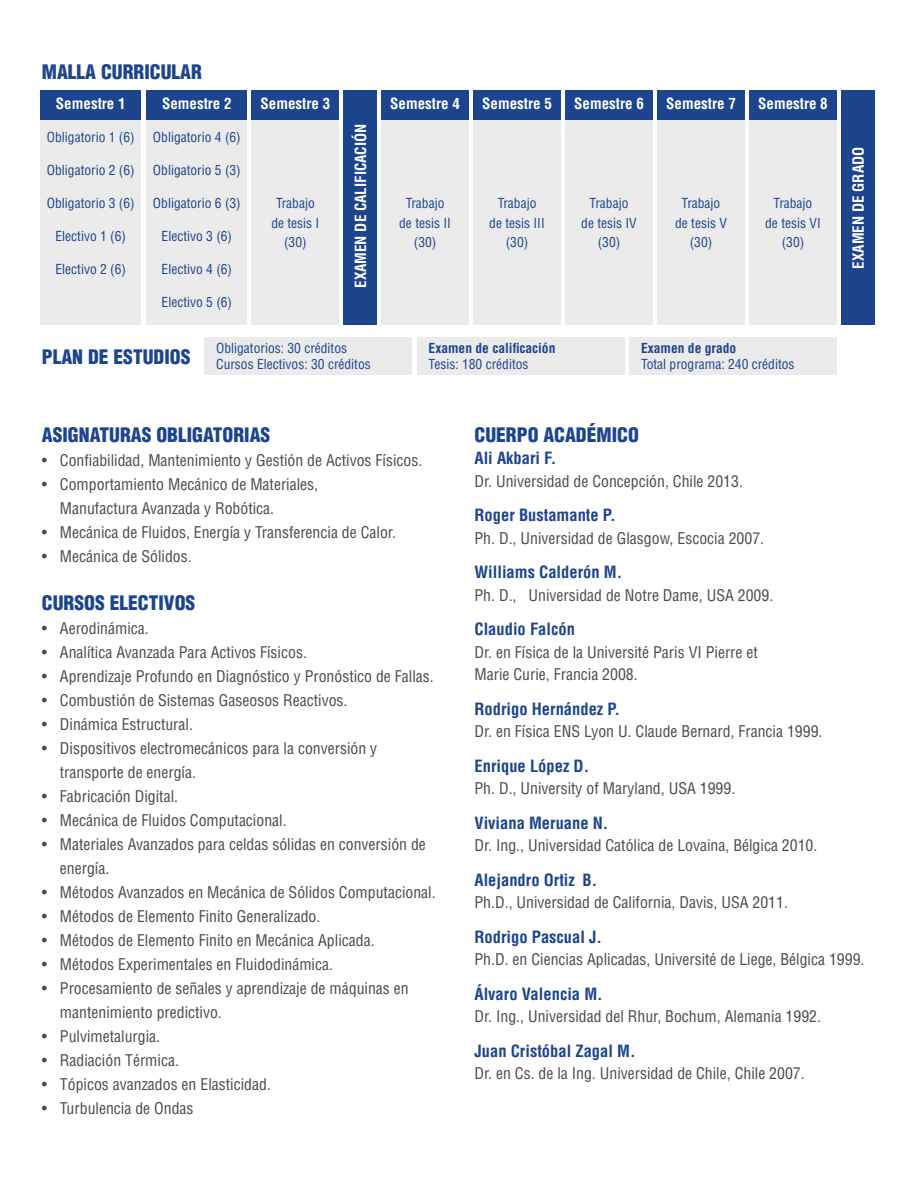
<style>
.page{position:relative;width:915px;height:1191px;background:#fff}
.page>*{position:absolute;margin:0;border:0;box-sizing:border-box;transform-origin:0 0}
.t1{font:900 condensed 19.5px "Helvetica";color:#1c458e}
.t2{font:700 condensed 16.5px "Helvetica";color:#1c458e}
.t3{font:condensed 15.75px/24px "Helvetica";color:#4a4a4d}
.t4{font:700 condensed 15px "Helvetica";color:#fff}
.t5{font:condensed 13.5px/19.5px "Helvetica";color:#1c458e;text-align:center}
.t6{font:700 condensed 13.5px "Helvetica";color:#1c458e}
</style>
<div class="page">
<div style="left:40px;top:91px;width:101px;height:29px;background:#1c458e"></div>
<div style="left:40px;top:120px;width:101px;height:204px;background:#ebebec"></div>
<div style="left:146px;top:91px;width:101px;height:29px;background:#1c458e"></div>
<div style="left:146px;top:120px;width:101px;height:204px;background:#ebebec"></div>
<div style="left:251px;top:91px;width:88px;height:29px;background:#1c458e"></div>
<div style="left:251px;top:120px;width:88px;height:204px;background:#ebebec"></div>
<div style="left:381px;top:91px;width:88px;height:29px;background:#1c458e"></div>
<div style="left:381px;top:120px;width:88px;height:204px;background:#ebebec"></div>
<div style="left:473px;top:91px;width:87px;height:29px;background:#1c458e"></div>
<div style="left:473px;top:120px;width:87px;height:204px;background:#ebebec"></div>
<div style="left:565px;top:91px;width:87px;height:29px;background:#1c458e"></div>
<div style="left:565px;top:120px;width:87px;height:204px;background:#ebebec"></div>
<div style="left:657px;top:91px;width:87px;height:29px;background:#1c458e"></div>
<div style="left:657px;top:120px;width:87px;height:204px;background:#ebebec"></div>
<div style="left:748px;top:91px;width:88px;height:29px;background:#1c458e"></div>
<div style="left:748px;top:120px;width:88px;height:204px;background:#ebebec"></div>
<div style="left:840px;top:91px;width:34px;height:234px;background:#1c458e"></div>
<div style="left:343px;top:90px;width:34px;height:234px;background:#1c458e"></div>
<div style="left:204px;top:337px;width:208px;height:38px;background:#ebebec"></div>
<div style="left:416px;top:337px;width:208px;height:38px;background:#ebebec"></div>
<div style="left:628px;top:337px;width:208px;height:38px;background:#ebebec"></div>
<p class="t1" style="left:42px;top:60px;width:161px">MALLA CURRICULAR</p>
<p class="t4" style="left:56px;top:94px;width:71px">Semestre 1</p>
<p class="t5" style="left:47px;top:127px;width:89px">Obligatorio 1 (6)</p>
<p class="t5" style="left:47px;top:160px;width:89px">Obligatorio 2 (6)</p>
<p class="t5" style="left:47px;top:193px;width:89px">Obligatorio 3 (6)</p>
<p class="t5" style="left:55px;top:226px;width:72px">Electivo 1 (6)</p>
<p class="t5" style="left:55px;top:259px;width:72px">Electivo 2 (6)</p>
<p class="t4" style="left:162px;top:94px;width:71px">Semestre 2</p>
<p class="t5" style="left:153px;top:127px;width:89px">Obligatorio 4 (6)</p>
<p class="t5" style="left:153px;top:160px;width:89px">Obligatorio 5 (3)</p>
<p class="t5" style="left:153px;top:193px;width:89px">Obligatorio 6 (3)</p>
<p class="t5" style="left:161px;top:226px;width:72px">Electivo 3 (6)</p>
<p class="t5" style="left:161px;top:259px;width:72px">Electivo 4 (6)</p>
<p class="t5" style="left:161px;top:292px;width:72px">Electivo 5 (6)</p>
<p class="t4" style="left:260px;top:94px;width:71px">Semestre 3</p>
<p class="t5" style="left:271px;top:193px;width:49px">Trabajo de tesis I (30)</p>
<p class="t4" style="left:351px;top:288px;width:166px;rotate:-90deg">EXAMEN DE CALIFICACIÓN</p>
<p class="t4" style="left:390px;top:94px;width:71px">Semestre 4</p>
<p class="t4" style="left:482px;top:94px;width:71px">Semestre 5</p>
<p class="t4" style="left:574px;top:94px;width:71px">Semestre 6</p>
<p class="t4" style="left:666px;top:94px;width:71px">Semestre 7</p>
<p class="t4" style="left:757px;top:94px;width:71px">Semestre 8</p>
<p class="t5" style="left:399px;top:193px;width:53px">Trabajo de tesis II (30)</p>
<p class="t5" style="left:489px;top:193px;width:57px">Trabajo<br>de tesis III (30)</p>
<p class="t5" style="left:581px;top:193px;width:57px">Trabajo<br>de tesis IV (30)</p>
<p class="t5" style="left:675px;top:193px;width:53px">Trabajo de tesis V (30)</p>
<p class="t5" style="left:765px;top:193px;width:57px">Trabajo<br>de tesis VI (30)</p>
<p class="t1" style="left:42px;top:344px;width:150px">PLAN DE ESTUDIOS</p>
<p class="t5" style="left:216px;top:340px;width:156px;line-height:16.2px;text-align:left">Obligatorios: 30 créditos<br>Cursos Electivos: 30 créditos</p>
<p class="t6" style="left:428px;top:340px;width:128px">Examen de calificación</p>
<p class="t5" style="left:428px;top:354px;width:101px">Tesis: 180 créditos</p>
<p class="t6" style="left:640px;top:340px;width:97px">Examen de grado</p>
<p class="t5" style="left:640px;top:354px;width:155px">Total programa: 240 créditos</p>
<p class="t4" style="left:848px;top:268px;width:123px;rotate:-90deg">EXAMEN DE GRADO</p>
<p class="t1" style="left:42px;top:422px;width:230px">ASIGNATURAS OBLIGATORIAS</p>
<p class="t3" style="left:42px;top:448px;width:382px">• Confiabilidad, Mantenimiento y Gestión de Activos Físicos.</p>
<p class="t3" style="left:60px;top:472px;width:260px;text-indent:-18px">• Comportamiento Mecánico de Materiales,<br>Manufactura Avanzada y Robótica.</p>
<p class="t3" style="left:42px;top:520px;width:355px">• Mecánica de Fluidos, Energía y Transferencia de Calor.</p>
<p class="t3" style="left:42px;top:544px;width:151px">• Mecánica de Sólidos.</p>
<p class="t1" style="left:42px;top:590px;width:155px">CURSOS ELECTIVOS</p>
<p class="t3" style="left:42px;top:616px;width:108px">• Aerodinámica.</p>
<p class="t3" style="left:42px;top:640px;width:266px">• Analítica Avanzada Para Activos Físicos.</p>
<p class="t3" style="left:42px;top:664px;width:393px">• Aprendizaje Profundo en Diagnóstico y Pronóstico de Fallas.</p>
<p class="t3" style="left:42px;top:688px;width:307px">• Combustión de Sistemas Gaseosos Reactivos.</p>
<p class="t3" style="left:42px;top:712px;width:152px">• Dinámica Estructural.</p>
<p class="t3" style="left:60px;top:736px;width:319px;text-indent:-18px">• Dispositivos electromecánicos para la conversión y transporte de energía.</p>
<p class="t3" style="left:42px;top:784px;width:138px">• Fabricación Digital.</p>
<p class="t3" style="left:42px;top:808px;width:246px">• Mecánica de Fluidos Computacional.</p>
<p class="t3" style="left:60px;top:832px;width:367px;text-indent:-18px">• Materiales Avanzados para celdas sólidas en conversión de energía.</p>
<p class="t3" style="left:42px;top:880px;width:395px">• Métodos Avanzados en Mecánica de Sólidos Computacional.</p>
<p class="t3" style="left:42px;top:904px;width:280px">• Métodos de Elemento Finito Generalizado.</p>
<p class="t3" style="left:42px;top:928px;width:334px">• Métodos de Elemento Finito en Mecánica Aplicada.</p>
<p class="t3" style="left:42px;top:952px;width:292px">• Métodos Experimentales en Fluidodinámica.</p>
<p class="t3" style="left:60px;top:976px;width:350px;text-indent:-18px">• Procesamiento de señales y aprendizaje de máquinas en mantenimiento predictivo.</p>
<p class="t3" style="left:42px;top:1024px;width:120px">• Pulvimetalurgia.</p>
<p class="t3" style="left:42px;top:1048px;width:138px">• Radiación Térmica.</p>
<p class="t3" style="left:42px;top:1072px;width:230px">• Tópicos avanzados en Elasticidad.</p>
<p class="t3" style="left:42px;top:1096px;width:153px">• Turbulencia de Ondas</p>
<p class="t1" style="left:474px;top:422px;width:166px">CUERPO ACADÉMICO</p>
<p class="t2" style="left:474px;top:448px;width:83px">Ali Akbari F.</p>
<p class="t3" style="left:474px;top:469px;width:270px">Dr. Universidad de Concepción, Chile 2013.</p>
<p class="t2" style="left:474px;top:505px;width:142px">Roger Bustamante P.</p>
<p class="t3" style="left:474px;top:526px;width:291px">Ph. D., Universidad de Glasgow, Escocia 2007.</p>
<p class="t2" style="left:474px;top:562px;width:149px">Williams Calderón M.</p>
<p class="t3" style="left:474px;top:583px;width:300px">Ph. D., Universidad de Notre Dame, USA 2009.</p>
<p class="t2" style="left:474px;top:619px;width:102px">Claudio Falcón</p>
<p class="t3" style="left:474px;top:640px;width:285px;line-height:22.5px">Dr. en Física de la Université Paris VI Pierre et<br>Marie Curie, Francia 2008.</p>
<p class="t2" style="left:474px;top:698px;width:147px">Rodrigo Hernández P.</p>
<p class="t3" style="left:474px;top:719px;width:349px">Dr. en Física ENS Lyon U. Claude Bernard, Francia 1999.</p>
<p class="t2" style="left:474px;top:755px;width:116px">Enrique López D.</p>
<p class="t3" style="left:474px;top:776px;width:262px">Ph. D., University of Maryland, USA 1999.</p>
<p class="t2" style="left:474px;top:812px;width:135px">Viviana Meruane N.</p>
<p class="t3" style="left:474px;top:833px;width:344px">Dr. Ing., Universidad Católica de Lovaina, Bélgica 2010.</p>
<p class="t2" style="left:474px;top:869px;width:124px">Alejandro Ortiz B.</p>
<p class="t3" style="left:474px;top:890px;width:315px">Ph.D., Universidad de California, Davis, USA 2011.</p>
<p class="t2" style="left:474px;top:926px;width:129px">Rodrigo Pascual J.</p>
<p class="t3" style="left:474px;top:947px;width:391px">Ph.D. en Ciencias Aplicadas, Université de Liege, Bélgica 1999.</p>
<p class="t2" style="left:474px;top:983px;width:130px">Álvaro Valencia M.</p>
<p class="t3" style="left:474px;top:1004px;width:348px">Dr. Ing., Universidad del Rhur, Bochum, Alemania 1992.</p>
<p class="t2" style="left:474px;top:1040px;width:162px">Juan Cristóbal Zagal M.</p>
<p class="t3" style="left:474px;top:1061px;width:331px">Dr. en Cs. de la Ing. Universidad de Chile, Chile 2007.</p>
</div>
